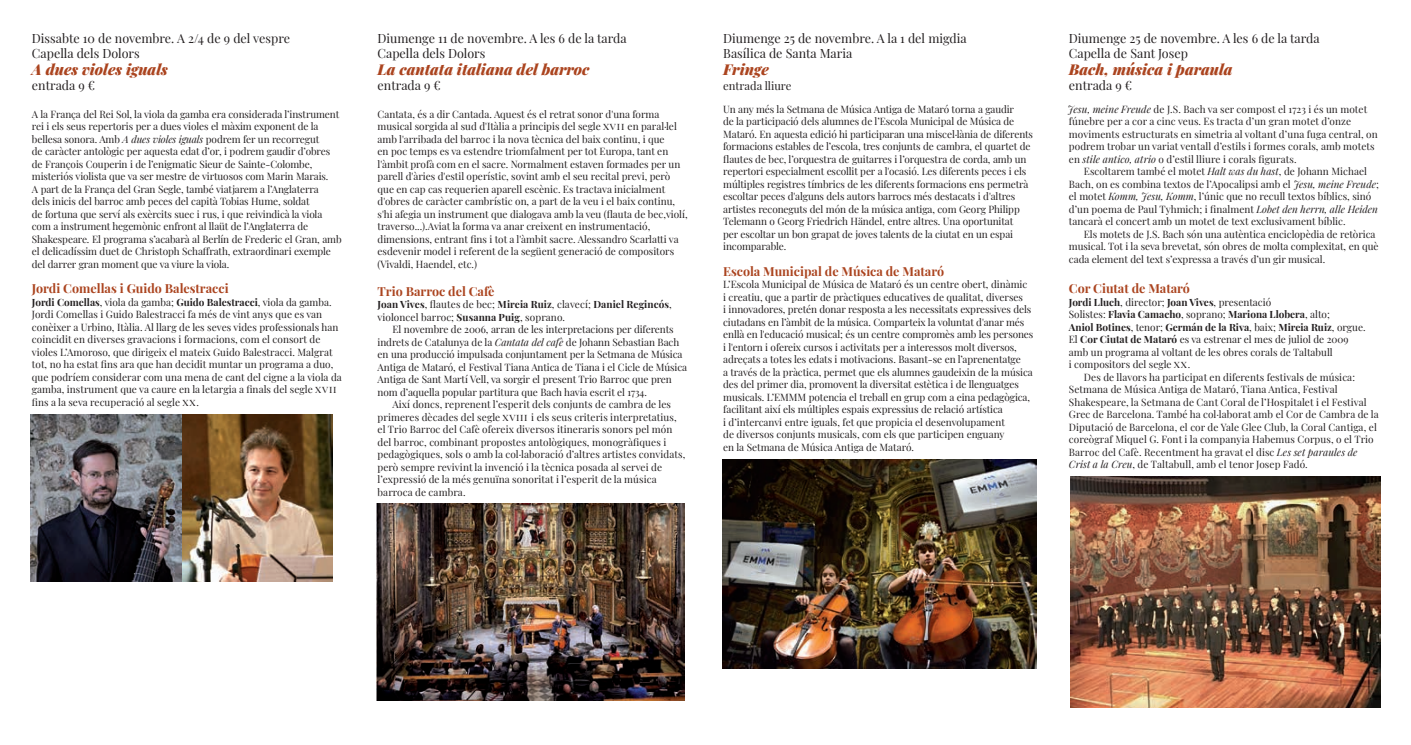
<style>
.page{position:relative;width:1411px;height:745px;background:#fff}
.page>*{position:absolute;margin:0;border:0;box-sizing:border-box;transform-origin:0 0}
.t1{font:italic 900 15px "Playfair Display";color:#ab441f}
.t2{font:12.5px/15px "Playfair Display";color:#231f20}
.t3{font:700 12.5px "Playfair Display";color:#ab441f}
.t4{font:11.25px "Playfair Display";color:#231f20}
.t5{font:10px/12.5px "Playfair Display";color:#231f20}
.s1{font-style:italic}
.s2{font-weight:700}
</style>
<div class="page">
<img style="left:31px;top:414px;width:301px;height:167px">
<img style="left:722px;top:459px;width:314px;height:208px">
<img style="left:376px;top:503px;width:308px;height:196px">
<img style="left:1070px;top:476px;width:310px;height:231px">
<p class="t2" style="left:32px;top:29px;width:260px">Dissabte 10 de novembre. A 2/4 de 9 del vespre<br>Capella dels Dolors</p>
<h1 class="t1" style="left:32px;top:57px;width:137px">A dues violes iguals</h1>
<p class="t2" style="left:32px;top:77px;width:65px">entrada 9 €</p>
<p class="t5" style="left:32px;top:107px;width:311px">A la França del Rei Sol, la viola da gamba era considerada l’instrument rei i els seus repertoris per a dues violes el màxim exponent de la bellesa sonora. Amb <span class="s1">A dues violes iguals</span> podrem fer un recorregut<br>de caràcter antològic per aquesta edat d’or, i podrem gaudir d’obres de François Couperin i de l’enigmatic Sieur de Sainte-Colombe, misteriós violista que va ser mestre de virtuosos com Marin Marais.<br>A part de la França del Gran Segle, també viatjarem a l’Anglaterra<br>dels inicis del barroc amb peces del capità Tobias Hume, soldat<br>de fortuna que serví als exèrcits suec i rus, i que reivindicà la viola com a instrument hegemònic enfront al llaüt de l’Anglaterra de Shakespeare. El programa s’acabarà al Berlín de Frederic el Gran, amb el delicadíssim duet de Christoph Schaffrath, extraordinari exemple del darrer gran moment que va viure la viola.</p>
<p class="t3" style="left:32px;top:278px;width:198px">Jordi Comellas i Guido Balestracci</p>
<p class="t5" style="left:32px;top:294px;width:311px"><span class="s2">Jordi Comellas</span>, viola da gamba; <span class="s2">Guido Balestracci</span>, viola da gamba.<br>Jordi Comellas i Guido Balestracci fa més de vint anys que es van conèixer a Urbino, Itàlia. Al llarg de les seves vides professionals han coincidit en diverses gravacions i formacions, com el consort de violes L’Amoroso, que dirigeix el mateix Guido Balestracci. Malgrat tot, no ha estat fins ara que han decidit muntar un programa a duo, que podríem considerar com una mena de cant del cigne a la viola da gamba, instrument que va caure en la letargia a finals del segle XVII fins a la seva recuperació al segle XX.</p>
<p class="t2" style="left:377px;top:29px;width:250px">Diumenge 11 de novembre. A les 6 de la tarda<br>Capella dels Dolors</p>
<h1 class="t1" style="left:377px;top:57px;width:213px">La cantata italiana del barroc</h1>
<p class="t2" style="left:377px;top:77px;width:65px">entrada 9 €</p>
<p class="t5" style="left:377px;top:107px;width:311px">Cantata, és a dir Cantada. Aquest és el retrat sonor d'una forma musical sorgida al sud d'Itàlia a principis del segle XVII en paral·lel amb l'arribada del barroc i la nova tècnica del baix continu, i que<br>en poc temps es va estendre triomfalment per tot Europa, tant en l'àmbit profà com en el sacre. Normalment estaven formades per un parell d'àries d'estil operístic, sovint amb el seu recital previ, però que en cap cas requerien aparell escènic. Es tractava inicialment d'obres de caràcter cambrístic on, a part de la veu i el baix continu, s'hi afegia un instrument que dialogava amb la veu (flauta de bec,violí, traverso...).Aviat la forma va anar creixent en instrumentació, dimensions, entrant fins i tot a l'àmbit sacre. Alessandro Scarlatti va esdevenir model i referent de la següent generació de compositors (Vivaldi, Haendel, etc.)</p>
<p class="t3" style="left:377px;top:281px;width:118px">Trio Barroc del Cafè</p>
<p class="t5" style="left:377px;top:297px;width:296px"><span class="s2">Joan Vives</span>, flautes de bec; <span class="s2">Mireia Ruiz</span>, clavecí; <span class="s2">Daniel Regincós</span>, violoncel barroc; <span class="s2">Susanna Puig</span>, soprano.</p>
<p class="t5" style="left:392px;top:322px;width:282px">El novembre de 2006, arran de les interpretacions per diferents</p>
<p class="t5" style="left:377px;top:334px;width:303px">indrets de Catalunya de la <span class="s1">Cantata del cafè</span> de Johann Sebastian Bach</p>
<p class="t5" style="left:377px;top:347px;width:306px">en una producció impulsada conjuntament per la Setmana de Música</p>
<p class="t5" style="left:377px;top:359px;width:311px">Antiga de Mataró, el Festival Tiana Antica de Tiana i el Cicle de Música</p>
<p class="t5" style="left:377px;top:372px;width:296px">Antiga de Sant Martí Vell, va sorgir el present Trio Barroc que pren</p>
<p class="t5" style="left:377px;top:384px;width:271px">nom d’aquella popular partitura que Bach havia escrit el 1734.</p>
<p class="t5" style="left:392px;top:397px;width:280px">Així doncs, reprenent l’esperit dels conjunts de cambra de les</p>
<p class="t5" style="left:377px;top:409px;width:300px">primeres dècades del segle XVIII i els seus criteris interpretatius,</p>
<p class="t5" style="left:377px;top:422px;width:296px">el Trio Barroc del Cafè ofereix diversos itineraris sonors pel món</p>
<p class="t5" style="left:377px;top:434px;width:290px">del barroc, combinant propostes antològiques, monogràfiques i</p>
<p class="t5" style="left:377px;top:447px;width:309px">pedagògiques, sols o amb la col·laboració d’altres artistes convidats,</p>
<p class="t5" style="left:377px;top:459px;width:286px">però sempre revivint la invenció i la tècnica posada al servei de</p>
<p class="t5" style="left:377px;top:472px;width:281px">l’expressió de la més genuïna sonoritat i l’esperit de la música</p>
<p class="t5" style="left:377px;top:484px;width:89px">barroca de cambra.</p>
<p class="t2" style="left:723px;top:29px;width:245px">Diumenge 25 de novembre. A la 1 del migdia<br>Basílica de Santa Maria</p>
<h1 class="t1" style="left:723px;top:57px;width:47px">Fringe</h1>
<p class="t4" style="left:723px;top:77px;width:70px">entrada lliure</p>
<p class="t5" style="left:723px;top:102px;width:311px">Un any més la Setmana de Música Antiga de Mataró torna a gaudir<br>de la participació dels alumnes de l’Escola Municipal de Música de Mataró. En aquesta edició hi participaran una miscel·lània de diferents formacions estables de l’escola, tres conjunts de cambra, el quartet de flautes de bec, l’orquestra de guitarres i l’orquestra de corda, amb un repertori especialment escollit per a l'ocasió. Les diferents peces i els múltiples registres tímbrics de les diferents formacions ens permetrà escoltar peces d'alguns dels autors barrocs més destacats i d'altres artistes reconeguts del món de la música antiga, com Georg Philipp Telemann o Georg Friedrich Händel, entre altres. Una oportunitat<br>per escoltar un bon grapat de joves talents de la ciutat en un espai incomparable.</p>
<p class="t3" style="left:723px;top:261px;width:222px">Escola Municipal de Música de Mataró</p>
<p class="t5" style="left:723px;top:277px;width:312px">L’Escola Municipal de Música de Mataró és un centre obert, dinàmic<br>i creatiu, que a partir de pràctiques educatives de qualitat, diverses<br>i innovadores, pretén donar resposta a les necessitats expressives dels ciutadans en l’àmbit de la música. Comparteix la voluntat d'anar més enllà en l'educació musical; és un centre compromès amb les persones i l'entorn i ofereix cursos i activitats per a interessos molt diversos, adreçats a totes les edats i motivacions. Basant-se en l’aprenentatge<br>a través de la pràctica, permet que els alumnes gaudeixin de la música des del primer dia, promovent la diversitat estètica i de llenguatges musicals. L’EMMM potencia el treball en grup com a eina pedagògica, facilitant així els múltiples espais expressius de relació artística<br>i d’intercanvi entre iguals, fet que propicia el desenvolupament<br>de diversos conjunts musicals, com els que participen enguany<br>en la Setmana de Música Antiga de Mataró.</p>
<p class="t2" style="left:1068px;top:29px;width:252px">Diumenge 25 de novembre. A les 6 de la tarda<br>Capella de Sant Josep</p>
<h1 class="t1" style="left:1068px;top:57px;width:165px">Bach, música i paraula</h1>
<p class="t2" style="left:1068px;top:77px;width:65px">entrada 9 €</p>
<p class="t5" style="left:1067px;top:102px;width:312px"><span class="s1">Jesu, meine Freude</span> de J.S. Bach va ser compost el 1723 i és un motet fúnebre per a cor a cinc veus. Es tracta d’un gran motet d’onze moviments estructurats en simetria al voltant d’una fuga central, on podrem trobar un variat ventall d’estils i formes corals, amb motets en <span class="s1">stile antico, atrio</span> o d’estil lliure i corals figurats.</p>
<p class="t5" style="left:1068px;top:164px;width:311px;text-indent:15px">Escoltarem també el motet <span class="s1">Halt was du hast</span>, de Johann Michael Bach, on es combina textos de l’Apocalipsi amb el <span class="s1">Jesu, meine Freude</span>; el motet <span class="s1">Komm, Jesu, Komm</span>, l’únic que no recull textos bíblics, sinó d’un poema de Paul Tyhmich; i finalment <span class="s1">Lobet den herrn, alle Heiden </span>tancarà el concert amb un motet de text exclusivament bíblic.</p>
<p class="t5" style="left:1068px;top:227px;width:311px;text-indent:15px">Els motets de J.S. Bach són una autèntica enciclopèdia de retòrica musical. Tot i la seva brevetat, són obres de molta complexitat, en què cada element del text s’expressa a través d’un gir musical.</p>
<p class="t3" style="left:1068px;top:278px;width:123px">Cor Ciutat de Mataró</p>
<p class="t5" style="left:1068px;top:294px;width:298px"><span class="s2">Jordi Lluch</span>, director; <span class="s2">Joan Vives</span>, presentació<br>Solistes: <span class="s2">Flavia Camacho</span>, soprano; <span class="s2">Mariona Llobera</span>, alto;<br><span class="s2">Aniol Botines</span>, tenor; <span class="s2">Germán de la Riva</span>, baix; <span class="s2">Mireia Ruiz</span>, orgue.<br>El <span class="s2">Cor Ciutat de Mataró</span> es va estrenar el mes de juliol de 2009 amb un programa al voltant de les obres corals de Taltabull<br>i compositors del segle XX.</p>
<p class="t5" style="left:1068px;top:369px;width:311px;text-indent:15px">Des de llavors ha participat en diferents festivals de música:<br>Setmana de Música Antiga de Mataró, Tiana Antica, Festival Shakespeare, la Setmana de Cant Coral de l’Hospitalet i el Festival Grec de Barcelona. També ha col·laborat amb el Cor de Cambra de la Diputació de Barcelona, el cor de Yale Glee Club, la Coral Cantiga, el coreògraf Miquel G. Font i la companyia Habemus Corpus, o el Trio Barroc del Cafè. Recentment ha gravat el disc <span class="s1">Les set paraules de Crist a la Creu</span>, de Taltabull, amb el tenor Josep Fadó.</p>
</div>
